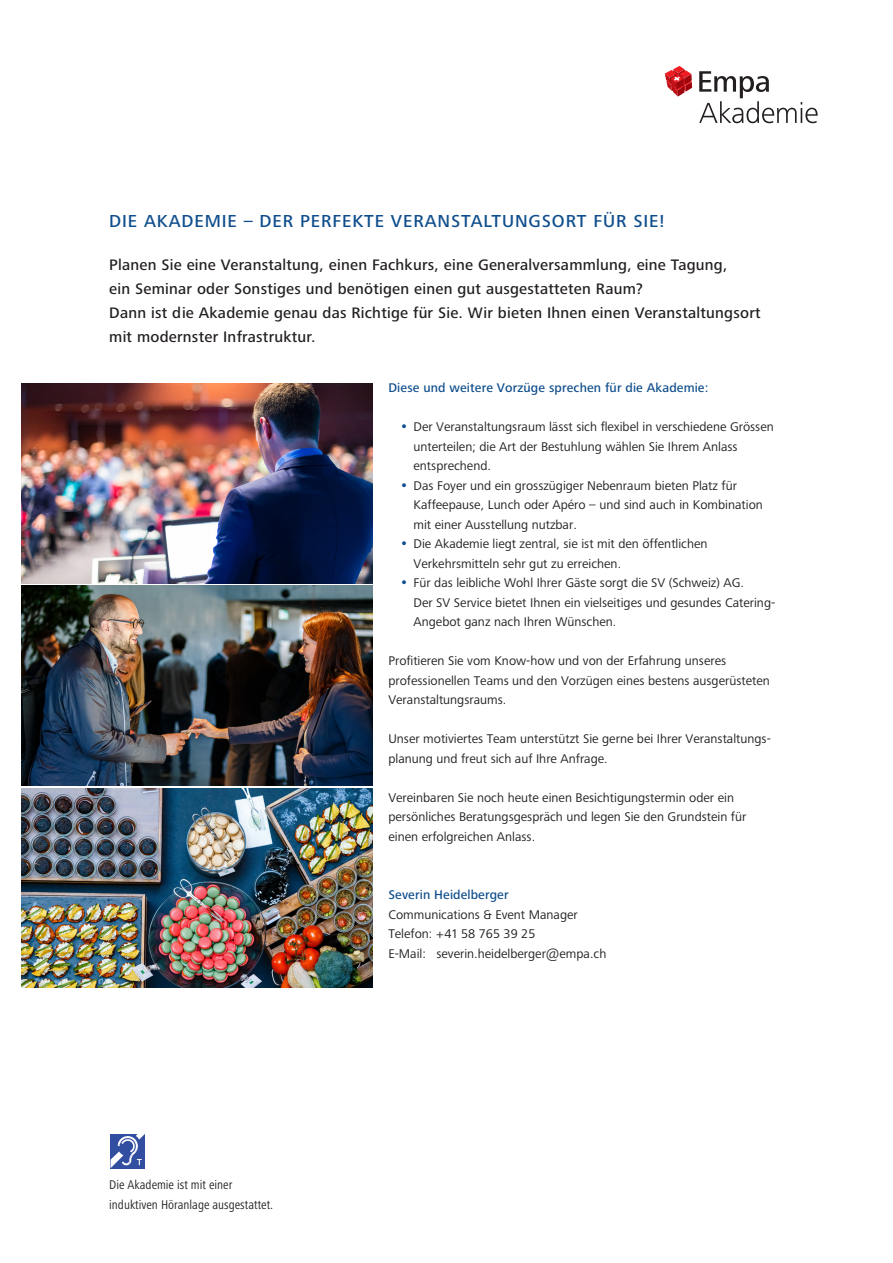
<style>
.page{position:relative;width:893px;height:1263px;background:#fff}
.page>*{position:absolute;margin:0;border:0;box-sizing:border-box;transform-origin:0 0}
.ve_spitzmarke{font:500 18px "Frutiger Next Pro";letter-spacing:.05em;color:#0f4e8c}
.ve_Lead_medium{font:500 15.75px "Frutiger Next Pro";letter-spacing:.015em;color:#231f20}
.ve_lauftext_einzug{font:13.05px/19.5px "Frutiger Next Pro";color:#231f20}
.ve_lauftext{font:13.05px "Frutiger Next Pro";color:#231f20}
.ve_lauftext_medium{font:500 13.05px "Frutiger Next Pro";letter-spacing:.01em;color:#0f4e8c}
.adresse___datum{font:condensed 13.05px "Frutiger Next Pro";color:#231f20}
.s1{color:#0f4e8c}
</style>
<div class="page">
<img style="left:21px;top:383px;width:351px;height:200px">
<img style="left:21px;top:586px;width:351px;height:199px">
<img style="left:21px;top:788px;width:351px;height:200px">
<svg style="left:111px;top:1134px;width:34px;height:34px"></svg>
<svg style="left:665px;top:66px;width:27px;height:31px"></svg>
<svg style="left:699px;top:71px;width:119px;height:52px"></svg>
<p class="ve_spitzmarke" style="left:109px;top:210px;width:557px">DIE AKADEMIE – DER PERFEKTE VERANSTALTUNGSORT FÜR SIE!</p>
<p class="ve_Lead_medium" style="left:109px;top:256px;width:620px">Planen Sie eine Veranstaltung, einen Fachkurs, eine Generalversammlung, eine Tagung,</p>
<p class="ve_Lead_medium" style="left:109px;top:280px;width:535px">ein Seminar oder Sonstiges und benötigen einen gut ausgestatteten Raum?</p>
<p class="ve_Lead_medium" style="left:109px;top:304px;width:653px">Dann ist die Akademie genau das Richtige für Sie. Wir bieten Ihnen einen Veranstaltungsort</p>
<p class="ve_Lead_medium" style="left:109px;top:328px;width:208px">mit modernster Infrastruktur.</p>
<p class="ve_lauftext_medium" style="left:388px;top:380px;width:321px">Diese und weitere Vorzüge sprechen für die Akademie:</p>
<p class="ve_lauftext_einzug" style="left:414px;top:417px;width:362px;text-indent:-12px"><span class="s1">•</span> Der Veranstaltungsraum lässt sich flexibel in verschiedene Grössen unterteilen; die Art der Bestuhlung wählen Sie Ihrem Anlass entsprechend.</p>
<p class="ve_lauftext_einzug" style="left:401px;top:475px;width:337px"><span class="s1">•</span> Das Foyer und ein grosszügiger Nebenraum bieten Platz für</p>
<p class="ve_lauftext_einzug" style="left:414px;top:495px;width:351px">Kaffeepause, Lunch oder Apéro – und sind auch in Kombination mit einer Ausstellung nutzbar.</p>
<p class="ve_lauftext_einzug" style="left:401px;top:534px;width:308px"><span class="s1">•</span> Die Akademie liegt zentral, sie ist mit den öffentlichen</p>
<p class="ve_lauftext_einzug" style="left:414px;top:553px;width:209px">Verkehrsmitteln sehr gut zu erreichen.</p>
<p class="ve_lauftext_einzug" style="left:401px;top:573px;width:344px"><span class="s1">•</span> Für das leibliche Wohl Ihrer Gäste sorgt die SV (Schweiz) AG.</p>
<p class="ve_lauftext_einzug" style="left:414px;top:592px;width:363px">Der SV Service bietet Ihnen ein vielseitiges und gesundes Catering-<br>Angebot ganz nach Ihren Wünschen.</p>
<p class="ve_lauftext" style="left:388px;top:653px;width:339px">Profitieren Sie vom Know-how und von der Erfahrung unseres</p>
<p class="ve_lauftext" style="left:388px;top:673px;width:383px">professionellen Teams und den Vorzügen eines bestens ausgerüsteten</p>
<p class="ve_lauftext" style="left:388px;top:692px;width:119px">Veranstaltungsraums.</p>
<p class="ve_lauftext" style="left:388px;top:731px;width:384px">Unser motiviertes Team unterstützt Sie gerne bei Ihrer Veranstaltungs-</p>
<p class="ve_lauftext" style="left:388px;top:751px;width:221px">planung und freut sich auf Ihre Anfrage.</p>
<p class="ve_lauftext" style="left:388px;top:790px;width:347px">Vereinbaren Sie noch heute einen Besichtigungstermin oder ein</p>
<p class="ve_lauftext" style="left:388px;top:809px;width:359px">persönliches Beratungsgespräch und legen Sie den Grundstein für</p>
<p class="ve_lauftext" style="left:388px;top:829px;width:148px">einen erfolgreichen Anlass.</p>
<p class="adresse___datum" style="left:109px;top:1177px;width:125px">Die Akademie ist mit einer</p>
<p class="adresse___datum" style="left:109px;top:1197px;width:166px">induktiven Höranlage ausgestattet.</p>
<p class="ve_lauftext_medium" style="left:388px;top:887px;width:122px">Severin Heidelberger</p>
<p class="ve_lauftext" style="left:388px;top:907px;width:191px">Communications &amp; Event Manager</p>
<p class="ve_lauftext" style="left:388px;top:926px;width:149px">Telefon: +41 58 765 39 25</p>
<p class="ve_lauftext" style="left:388px;top:946px;width:219px">E-Mail: severin.heidelberger@empa.ch</p>
</div>
